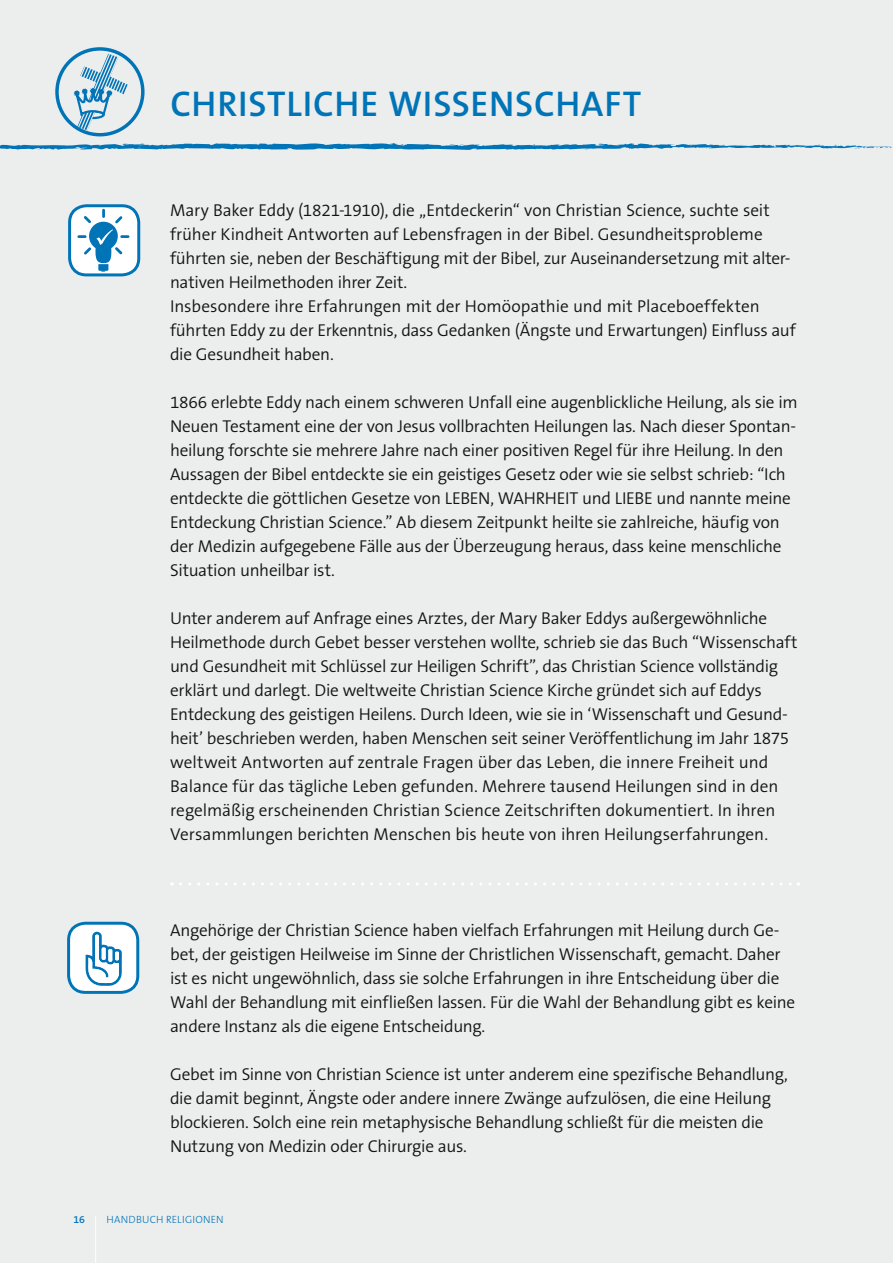
<style>
.page{position:relative;width:893px;height:1263px;background:#eceded}
.page>*{position:absolute;margin:0;border:0;box-sizing:border-box;transform-origin:0 0}
.t1{font:600 36px "The Sans OT6";letter-spacing:.025em;color:#0074b7}
.t2{font:300 17.25px/24px "The Sans OT4";letter-spacing:-.015em;color:#131413}
.t3{font:300 10.5px "The Sans OT3";letter-spacing:.025em;color:#0074b7}
.t4{font:600 10.5px "The Sans OT6";color:#0074b7}
</style>
<div class="page">
<hr style="left:95px;top:1215px;width:1px;height:48px;background:#fff">
<svg style="left:0;top:143px;width:892px;height:7px"></svg>
<div style="left:70px;top:206px;width:69px;height:69px;background:#fff;border-radius:17px"></div>
<div style="left:68px;top:204px;width:72px;height:72px;border:3px solid #0074b7;border-radius:17px"></div>
<svg style="left:79px;top:210px;width:49px;height:62px"></svg>
<div style="left:69px;top:923px;width:69px;height:69px;background:#fff;border-radius:17px"></div>
<div style="left:67px;top:922px;width:72px;height:72px;border:3px solid #0074b7;border-radius:17px"></div>
<svg style="left:86px;top:931px;width:36px;height:55px"></svg>
<svg style="left:72px;top:54px;width:56px;height:77px"></svg>
<div style="left:55px;top:47px;width:90px;height:89px;border:3px solid #0074b7;border-radius:50%"></div>
<svg style="left:181px;top:882px;width:618px;height:3px"></svg>
<h1 class="t1" style="left:170px;top:81px;width:473px">CHRISTLICHE WISSENSCHAFT</h1>
<p class="t2" style="left:170px;top:198px;width:627px">Mary Baker Eddy (1821-1910), die „Entdeckerin“ von Christian Science, suchte seit früher Kindheit Antworten auf Lebensfragen in der Bibel. Gesundheitsprobleme führten sie, neben der Beschäftigung mit der Bibel, zur Auseinandersetzung mit alter&shy;nativen Heilmethoden ihrer Zeit.<br>Insbesondere ihre Erfahrungen mit der Homöopathie und mit Placeboeffekten führten Eddy zu der Erkenntnis, dass Gedanken (Ängste und Erwartungen) Einfluss auf die Gesundheit haben.</p>
<p class="t2" style="left:170px;top:390px;width:629px">1866 erlebte Eddy nach einem schweren Unfall eine augenblickliche Heilung, als sie im Neuen Testament eine der von Jesus vollbrachten Heilungen las. Nach dieser Spontan&shy;heilung forschte sie mehrere Jahre nach einer positiven Regel für ihre Heilung. In den Aussagen der Bibel entdeckte sie ein geistiges Gesetz oder wie sie selbst schrieb: “Ich entdeckte die göttlichen Gesetze von LEBEN, WAHRHEIT und LIEBE und nannte meine Entdeckung Christian Science.” Ab diesem Zeitpunkt heilte sie zahlreiche, häufig von der Medizin aufgegebene Fälle aus der Überzeugung heraus, dass keine menschliche Situation unheilbar ist.</p>
<p class="t2" style="left:170px;top:606px;width:629px">Unter anderem auf Anfrage eines Arztes, der Mary Baker Eddys außergewöhnliche Heilmethode durch Gebet besser verstehen wollte, schrieb sie das Buch “Wissenschaft und Gesundheit mit Schlüssel zur Heiligen Schrift”, das Christian Science vollständig erklärt und darlegt. Die weltweite Christian Science Kirche gründet sich auf Eddys Entdeckung des geistigen Heilens. Durch Ideen, wie sie in ‘Wissenschaft und Gesund&shy;heit’ beschrieben werden, haben Menschen seit seiner Veröffentlichung im Jahr 1875 weltweit Antworten auf zentrale Fragen über das Leben, die innere Freiheit und Balance für das tägliche Leben gefunden. Mehrere tausend Heilungen sind in den regelmäßig erscheinenden Christian Science Zeitschriften dokumentiert. In ihren Versammlungen berichten Menschen bis heute von ihren Heilungserfahrungen.</p>
<p class="t2" style="left:170px;top:918px;width:626px">Angehörige der Christian Science haben vielfach Erfahrungen mit Heilung durch Ge&shy;bet, der geistigen Heilweise im Sinne der Christlichen Wissenschaft, gemacht. Daher ist es nicht ungewöhnlich, dass sie solche Erfahrungen in ihre Entscheidung über die Wahl der Behandlung mit einfließen lassen. Für die Wahl der Behandlung gibt es keine andere Instanz als die eigene Entscheidung.</p>
<p class="t2" style="left:170px;top:1062px;width:619px">Gebet im Sinne von Christian Science ist unter anderem eine spezifische Behandlung, die damit beginnt, Ängste oder andere innere Zwänge aufzulösen, die eine Heilung blockieren. Solch eine rein metaphysische Behandlung schließt für die meisten die Nutzung von Medizin oder Chirurgie aus.</p>
<p class="t4" style="left:74px;top:1212px;width:13px">16</p>
<p class="t3" style="left:106px;top:1212px;width:119px">HANDBUCH RELIGIONEN</p>
</div>
